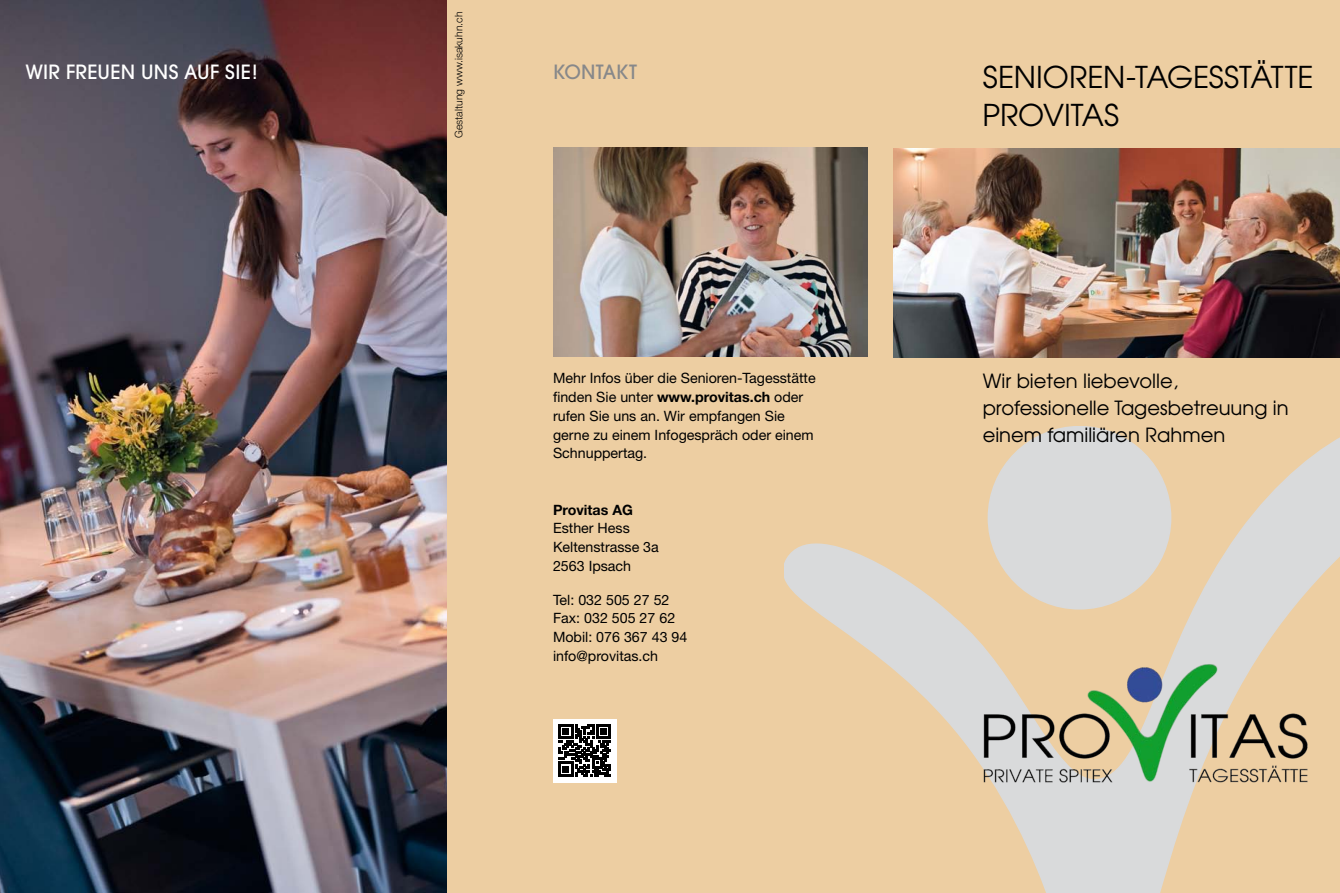
<style>
.page{position:relative;width:1340px;height:893px;background:#fff}
.page>*{position:absolute;margin:0;border:0;box-sizing:border-box;transform-origin:0 0}
.t1{font:30px/37.5px "Avant Garde";letter-spacing:.005em;color:#000}
.t2{font:19.5px/27px "Avant Garde";color:#000}
.t3{font:500 19.5px "Avant Garde";color:#fff}
.t4{font:500 19.5px "Avant Garde";color:#87888a}
.t5{font:14.25px/18.8px "Helvetica Neue";color:#000}
.t6{font:700 14.25px "Helvetica Neue";color:#000}
.t7{font:300 10.5px "Helvetica Neue";color:#000}
.s1{font-weight:700}
</style>
<div class="page">
<div style="left:446px;top:0;width:447px;height:893px;background:#edcea2"></div>
<div style="left:893px;top:0;width:446px;height:893px;background:#edcea2"></div>
<svg style="left:784px;top:427px;width:555px;height:466px"></svg>
<img style="left:981px;top:655px;width:330px;height:136px">
<img style="left:0;top:0;width:446px;height:893px">
<img style="left:553px;top:148px;width:314px;height:208px">
<img style="left:893px;top:149px;width:446px;height:208px">
<div style="left:553px;top:719px;width:64px;height:63px;background:#fff"></div>
<svg style="left:558px;top:724px;width:53px;height:53px"></svg>
<p class="t7" style="left:452px;top:138px;width:128px;rotate:-90deg">Gestaltung www.isakuhn.ch</p>
<h2 class="t3" style="left:26px;top:60px;width:233px">WIR FREUEN UNS AUF SIE!</h2>
<h2 class="t4" style="left:553px;top:60px;width:83px">KONTAKT</h2>
<p class="t5" style="left:553px;top:369px;width:264px">Mehr Infos über die Senioren-Tagesstätte finden Sie unter <span class="s1">www.provitas.ch</span> oder rufen Sie uns an. Wir empfangen Sie gerne zu einem Infogespräch oder einem Schnuppertag.</p>
<p class="t6" style="left:553px;top:501px;width:81px">Provitas AG</p>
<p class="t5" style="left:553px;top:519px;width:107px">Esther Hess<br>Keltenstrasse 3a<br>2563 Ipsach</p>
<p class="t5" style="left:553px;top:590px;width:136px">Tel: 032 505 27 52<br>Fax: 032 505 27 62<br>Mobil: 076 367 43 94 info@provitas.ch</p>
<h1 class="t1" style="left:982px;top:58px;width:332px">Senioren-Tagesst ätt e<br>Provitas</h1>
<h2 class="t2" style="left:982px;top:367px;width:307px">Wir bieten liebevolle, professionelle Tagesbetreuung in einem familiären Rahmen</h2>
</div>
